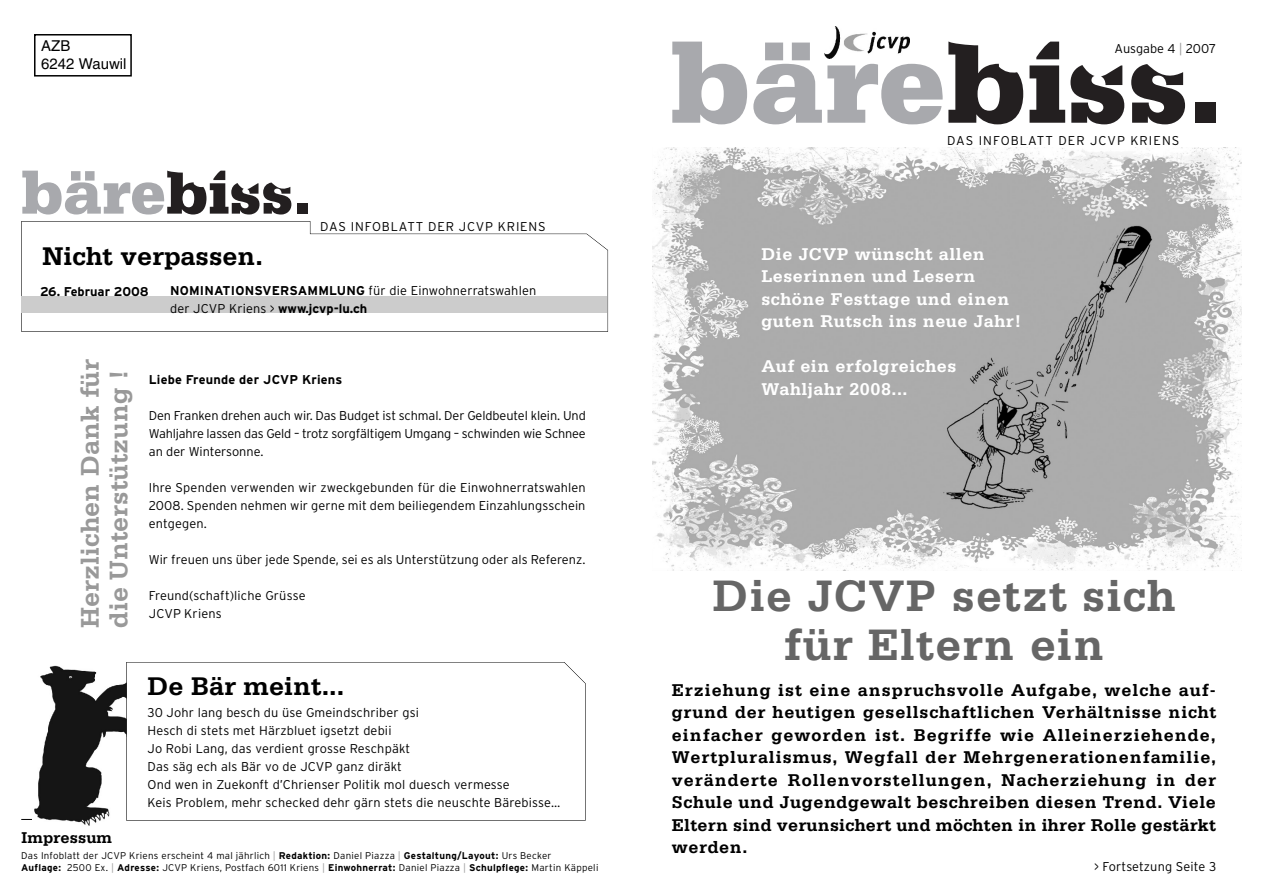
<style>
.page{position:relative;width:1263px;height:893px;background:#fff}
.page>*{position:absolute;margin:0;border:0;box-sizing:border-box;transform-origin:0 0}
.t1{font:700 46.5px/49.5px "Serifa";letter-spacing:.02em;color:#666;text-align:center}
.t2{font:700 27px "Serifa";color:#999}
.t3{font:700 27px "Serifa";color:#000}
.t4{font:700 18px/22.5px "Serifa";letter-spacing:.01em;color:#000;text-align:justify}
.t5{font:700 18px/22.5px "Serifa";letter-spacing:.03em;color:#fff}
.t6{font:700 16.5px "Serifa";color:#000}
.t7{font:15px/18px "Helvetica";color:#000}
.t8{font:300 12.75px/18px "Interstate";letter-spacing:.015em;color:#000}
.t9{font:700 12.75px "Interstate";letter-spacing:.015em;color:#000}
.t10{font:300 12.75px "Interstate";letter-spacing:.065em;color:#000}
.t11{font:300 12.75px "Interstate";letter-spacing:.085em;color:#000}
.t12{font:300 9.75px/12px "Interstate";letter-spacing:.025em;color:#000}
.s1{font-weight:700}
.s2{color:#999}
</style>
<div class="page">
<img style="left:653px;top:147px;width:589px;height:423px">
<svg style="left:21px;top:221px;width:587px;height:111px"></svg>
<div style="left:21px;top:296px;width:586px;height:17px;background:#ccc"></div>
<svg style="left:672px;top:42px;width:75px;height:82px"></svg>
<svg style="left:753px;top:42px;width:270px;height:82px"></svg>
<svg style="left:1036px;top:42px;width:23px;height:17px"></svg>
<svg style="left:1029px;top:65px;width:95px;height:59px"></svg>
<svg style="left:1131px;top:64px;width:54px;height:60px"></svg>
<div style="left:1195px;top:103px;width:20px;height:20px;background:#231f20"></div>
<div style="left:817px;top:24px;width:96px;height:36px;background:#fff"></div>
<img style="left:825px;top:26px;width:85px;height:32px">
<svg style="left:22px;top:171px;width:269px;height:44px"></svg>
<div style="left:297px;top:203px;width:10px;height:11px;background:#231f20"></div>
<div style="left:34px;top:34px;width:98px;height:43px;border:2px solid #000"></div>
<hr style="left:21px;top:819px;width:114px;height:1px;background:#000">
<img style="left:33px;top:665px;width:93px;height:161px">
<svg style="left:126px;top:662px;width:460px;height:159px"></svg>
<p class="t7" style="left:41px;top:38px;width:87px">AZB<br>6242 Wauwil</p>
<h2 class="t3" style="left:43px;top:247px;width:222px">Nicht verpassen.</h2>
<p class="t10" style="left:320px;top:219px;width:227px">DAS INFOBLATT DER JCVP KRIENS</p>
<p class="t9" style="left:40px;top:284px;width:110px">26. Februar 2008</p>
<p class="t8" style="left:170px;top:282px;width:368px"><span class="s1">NOMINATIONSVERSAMMLUNG</span> für die Einwohnerratswahlen der JCVP Kriens &gt; <span class="s1">www.jcvp-lu.ch</span></p>
<h2 class="t2" style="left:81px;top:628px;width:270px;rotate:-90deg">Herzlichen Dank für</h2>
<h2 class="t2" style="left:110px;top:628px;width:260px;rotate:-90deg">die Unterstützung !</h2>
<p class="t9" style="left:149px;top:372px;width:195px">Liebe Freunde der JCVP Kriens</p>
<p class="t8" style="left:149px;top:406px;width:438px;text-align:justify">Den Franken drehen auch wir. Das Budget ist schmal. Der Geldbeutel klein. Und Wahljahre lassen das Geld – trotz sorgfältigem Umgang – schwinden wie Schnee an der Wintersonne.</p>
<p class="t8" style="left:149px;top:478px;width:438px;text-align:justify">Ihre Spenden verwenden wir zweckgebunden für die Einwohnerratswahlen 2008. Spenden nehmen wir gerne mit dem beiliegendem Einzahlungsschein entgegen.</p>
<p class="t8" style="left:149px;top:550px;width:438px">Wir freuen uns über jede Spende, sei es als Unterstützung oder als Referenz.</p>
<p class="t8" style="left:149px;top:586px;width:158px">Freund(schaft)liche Grüsse</p>
<p class="t8" style="left:149px;top:604px;width:74px">JCVP Kriens</p>
<h2 class="t3" style="left:148px;top:677px;width:198px">De Bär meint...</h2>
<p class="t8" style="left:148px;top:704px;width:414px">30 Johr lang besch du üse Gmeindschriber gsi<br>Hesch di stets met Härzbluet igsetzt debii<br>Jo Robi Lang, das verdient grosse Reschpäkt<br>Das säg ech als Bär vo de JCVP ganz diräkt<br>Ond wen in Zuekonft d’Chrienser Politik mol duesch vermesse<br>Keis Problem, mehr schecked dehr gärn stets die neuschte Bärebisse…</p>
<p class="t6" style="left:21px;top:832px;width:92px">Impressum</p>
<p class="t12" style="left:21px;top:850px;width:579px">Das Infoblatt der JCVP Kriens erscheint 4 mal jährlich <span class="s2">|</span> <span class="s1">Redaktion:</span> Daniel Piazza <span class="s2">|</span> <span class="s1">Gestaltung/Layout:</span> Urs Becker<br><span class="s1">Auflage:</span> 2500 Ex. <span class="s2">|</span> <span class="s1">Adresse:</span> JCVP Kriens, Postfach 6011 Kriens <span class="s2">|</span> <span class="s1">Einwohnerrat:</span> Daniel Piazza <span class="s2">|</span> <span class="s1">Schulpflege:</span> Martin Käppeli</p>
<p class="t8" style="left:1114px;top:39px;width:103px">Ausgabe 4 <span class="s2">|</span> 2007</p>
<p class="t11" style="left:947px;top:134px;width:234px">DAS INFOBLATT DER JCVP KRIENS</p>
<h3 class="t5" style="left:761px;top:244px;width:262px">Die JCVP wünscht allen<br>Leserinnen und Lesern schöne Festtage und einen guten Rutsch ins neue Jahr!</h3>
<h3 class="t5" style="left:761px;top:357px;width:197px">Auf ein erfolgreiches<br>Wahljahr 2008...</h3>
<h1 class="t1" style="left:712px;top:575px;width:464px">Die JCVP setzt sich für Eltern ein</h1>
<p class="t4" style="left:672px;top:680px;width:546px">Erziehung ist eine anspruchsvolle Aufgabe, welche auf&shy;grund der heutigen gesellschaftlichen Verhältnisse nicht einfacher geworden ist. Begriffe wie Alleinerziehende, Wertpluralismus, Wegfall der Mehrgenerationenfamilie, veränderte Rollenvorstellungen, Nacherziehung in der Schule und Jugendgewalt beschreiben diesen Trend. Viele Eltern sind verunsichert und möchten in ihrer Rolle gestärkt werden.</p>
<p class="t8" style="left:1094px;top:858px;width:124px">&gt; Fortsetzung Seite 3</p>
</div>
